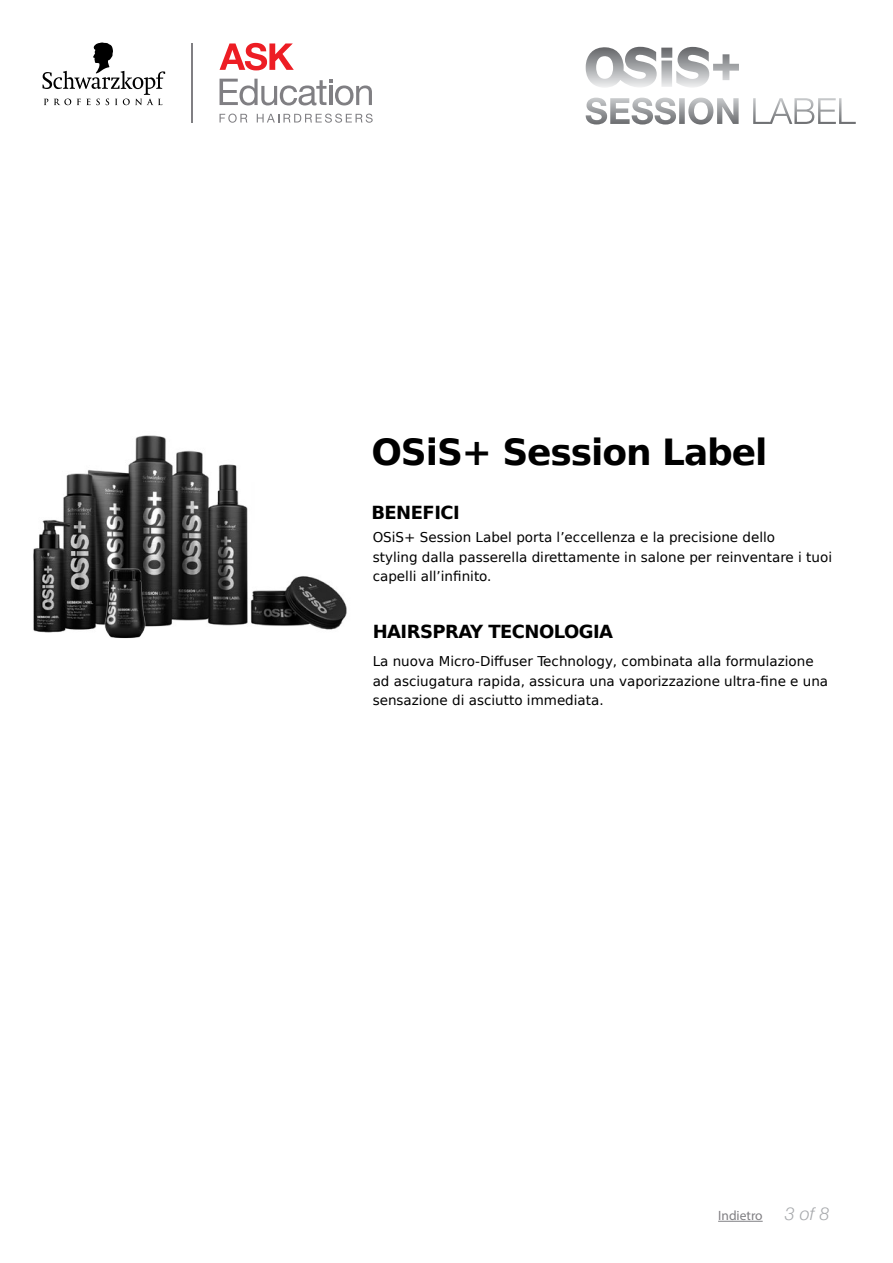
<style>
.page{position:relative;width:893px;height:1263px;background:#fff}
.page>*{position:absolute;margin:0;border:0;box-sizing:border-box;transform-origin:0 0}
.t1{font:700 36px "DejaVu Sans";letter-spacing:-.03em;color:#000}
.t2{font:700 18px "DejaVu Sans";letter-spacing:-.03em;color:#000}
.t3{font:italic 300 18px "Helvetica Neue";color:#a7a9ac}
.t4{font:13.5px/19.5px "DejaVu Sans";color:#000}
.t5{font:13.5px "Myriad Pro";color:#807f83}
</style>
<div class="page">
<img style="left:586px;top:98px;width:270px;height:27px">
<img style="left:586px;top:47px;width:153px;height:41px">
<img style="left:33px;top:435px;width:314px;height:198px">
<svg style="left:43px;top:42px;width:122px;height:63px"></svg>
<svg style="left:220px;top:43px;width:74px;height:27px"></svg>
<hr style="left:192px;top:43px;width:1px;height:80px;background:#807f83">
<svg style="left:220px;top:79px;width:152px;height:26px"></svg>
<svg style="left:220px;top:114px;width:27px;height:9px"></svg>
<svg style="left:257px;top:114px;width:116px;height:9px"></svg>
<img style="left:100px;top:562px;width:50px;height:77px">
<hr style="left:718px;top:1221px;width:45px;height:1px;background:#807f83">
<h1 class="t1" style="left:371px;top:423px;width:398px">OSiS+ Session Label</h1>
<h2 class="t2" style="left:371px;top:498px;width:90px">BENEFICI</h2>
<p class="t4" style="left:373px;top:527px;width:461px">OSiS+ Session Label porta l’eccellenza e la precisione dello<br>styling dalla passerella direttamente in salone per reinventare i tuoi capelli all’infinito.</p>
<h2 class="t2" style="left:373px;top:616px;width:242px">HAIRSPRAY TECNOLOGIA</h2>
<p class="t4" style="left:373px;top:651px;width:457px">La nuova Micro-Diffuser Technology, combinata alla formulazione ad asciugatura rapida, assicura una vaporizzazione ultra-fine e una sensazione di asciutto immediata.</p>
<p class="t5" style="left:718px;top:1207px;width:46px">Indietro</p>
<h2 class="t3" style="left:785px;top:1200px;width:46px">3 of 8</h2>
</div>
